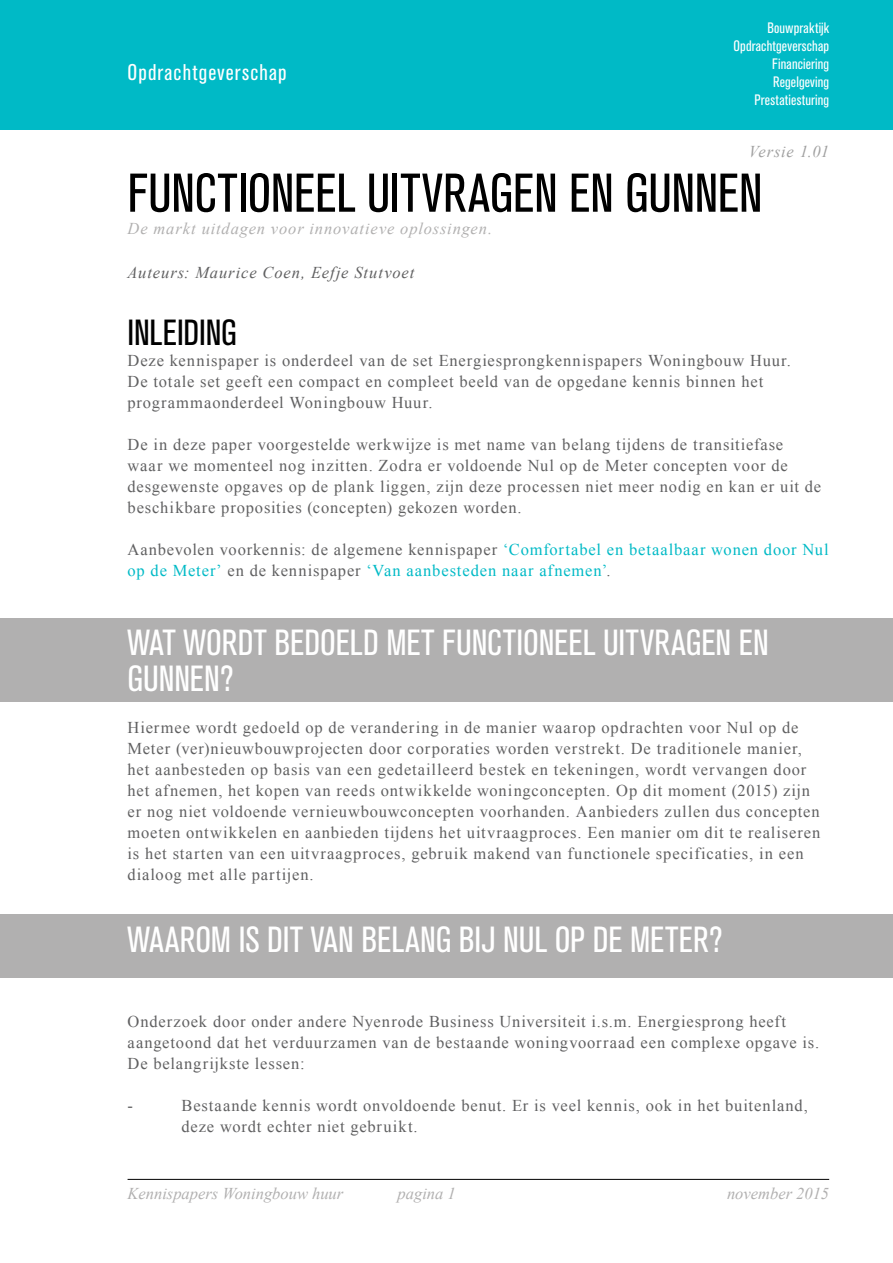
<style>
.page{position:relative;width:893px;height:1263px;background:#fff}
.page>*{position:absolute;margin:0;border:0;box-sizing:border-box;transform-origin:0 0}
.t1{font:condensed 54px "Akzidenz Grotesk BQ";letter-spacing:-.005em;color:#000}
.t2{font:condensed 36px/36px "Akzidenz Grotesk BQ";color:#fff}
.t3{font:condensed 36px "Akzidenz Grotesk BQ";letter-spacing:-.005em;color:#000}
.t4{font:condensed 22.5px "Akzidenz Grotesk BQ";letter-spacing:.05em;color:#fff}
.t5{font:16.5px/21px "Times New Roman";letter-spacing:.05em;color:#606061}
.t6{font:16.5px/21px "Times New Roman";letter-spacing:.055em;color:#00bac6}
.t7{font:italic 16.5px "Times New Roman";color:#b1b0b0}
.t8{font:italic 16.5px "Times New Roman";letter-spacing:.055em;color:#b1b0b0}
.t9{font:italic 16.5px "Times New Roman";letter-spacing:.055em;color:#606061}
.t10{font:italic 16.5px "Times New Roman";letter-spacing:.045em;color:#a0a0a0}
.t11{font:condensed 15px/18px "Akzidenz Grotesk BQ";letter-spacing:.01em;color:#fff;text-align:right}
.s1{color:#606061}
</style>
<div class="page">
<hr style="left:128px;top:1179px;width:701px;height:1px;background:#000">
<div style="left:0;top:0;width:893px;height:130px;background:#00bac6"></div>
<div style="left:0;top:618px;width:893px;height:84px;background:#b1b0b0"></div>
<div style="left:0;top:914px;width:893px;height:64px;background:#b1b0b0"></div>
<h3 class="t4" style="left:128px;top:59px;width:161px">Opdrachtgeverschap</h3>
<p class="t11" style="left:734px;top:19px;width:97px">Bouwpraktijk<br>Opdrachtgeverschap<br>Financiering<br>Regelgeving<br>Prestatiesturing</p>
<p class="t10" style="left:749px;top:140px;width:82px">Versie 1.01</p>
<h1 class="t1" style="left:128px;top:163px;width:636px">FUNCTIONEEL UITVRAGEN EN GUNNEN</h1>
<p class="t8" style="left:128px;top:217px;width:366px">De markt uitdagen voor innovatieve oplossingen.</p>
<p class="t9" style="left:128px;top:261px;width:288px">Auteurs: Maurice Coen, Eefje Stutvoet</p>
<h2 class="t3" style="left:128px;top:312px;width:111px">INLEIDING</h2>
<p class="t5" style="left:128px;top:350px;width:665px">Deze kennispaper is onderdeel van de set Energiesprongkennispapers Woningbouw Huur.<br>De totale set geeft een compact en compleet beeld van de opgedane kennis binnen het programmaonderdeel Woningbouw Huur.</p>
<p class="t5" style="left:128px;top:434px;width:695px">De in deze paper voorgestelde werkwijze is met name van belang tijdens de transitiefase waar we momenteel nog inzitten. Zodra er voldoende Nul op de Meter concepten voor de desgewenste opgaves op de plank liggen, zijn deze processen niet meer nodig en kan er uit de beschikbare proposities (concepten) gekozen worden.</p>
<p class="t6" style="left:128px;top:539px;width:703px"><span class="s1">Aanbevolen voorkennis: de algemene kennispaper</span> ‘Comfortabel en betaalbaar wonen door Nul op de Meter’ <span class="s1">en de kennispaper</span> ‘Van aanbesteden naar afnemen’<span class="s1">.</span></p>
<h2 class="t2" style="left:128px;top:625px;width:643px">WAT WORDT BEDOELD MET FUNCTIONEEL UITVRAGEN EN<br>GUNNEN?</h2>
<p class="t5" style="left:128px;top:717px;width:694px">Hiermee wordt gedoeld op de verandering in de manier waarop opdrachten voor Nul op de Meter (ver)nieuwbouwprojecten door corporaties worden verstrekt. De traditionele manier, het aanbesteden op basis van een gedetailleerd bestek en tekeningen, wordt vervangen door het afnemen, het kopen van reeds ontwikkelde woningconcepten. Op dit moment (2015) zijn er nog niet voldoende vernieuwbouwconcepten voorhanden. Aanbieders zullen dus concepten moeten ontwikkelen en aanbieden tijdens het uitvraagproces. Een manier om dit te realiseren is het starten van een uitvraagproces, gebruik makend van functionele specificaties, in een dialoog met alle partijen.</p>
<h2 class="t2" style="left:128px;top:922px;width:597px">WAAROM IS DIT VAN BELANG BIJ NUL OP DE METER?</h2>
<p class="t5" style="left:128px;top:1011px;width:693px">Onderzoek door onder andere Nyenrode Business Universiteit i.s.m. Energiesprong heeft aangetoond dat het verduurzamen van de bestaande woningvoorraad een complexe opgave is.<br>De belangrijkste lessen:</p>
<p class="t5" style="left:128px;top:1095px;width:7px">-</p>
<p class="t5" style="left:182px;top:1095px;width:628px">Bestaande kennis wordt onvoldoende benut. Er is veel kennis, ook in het buitenland, deze wordt echter niet gebruikt.</p>
<p class="t7" style="left:128px;top:1182px;width:217px">Kennispapers Woningbouw huur</p>
<p class="t7" style="left:398px;top:1182px;width:60px">pagina 1</p>
<p class="t7" style="left:727px;top:1182px;width:104px">november 2015</p>
</div>
